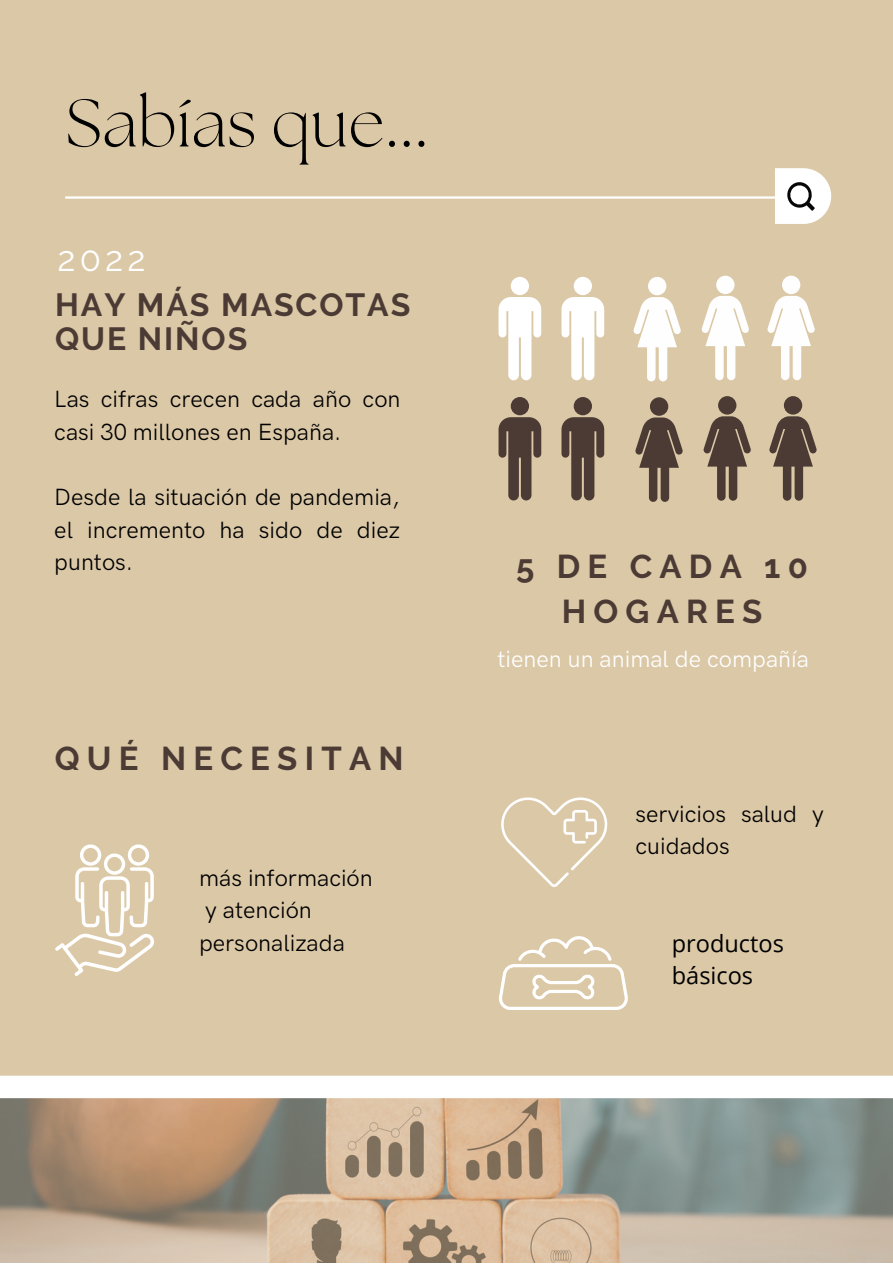
<style>
.page{position:relative;width:893px;height:1264px;background:#fff}
.page>*{position:absolute;margin:0;border:0;box-sizing:border-box;transform-origin:0 0}
.t1{font:300 67.2px "The Seasons";color:#000}
.t2{font:34.65px "Raleway";color:#fff}
.t3{font:700 32.85px/45px "Raleway";letter-spacing:.22em;color:#4b3b34;text-align:center}
.t4{font:700 31.95px/33.8px "Raleway";letter-spacing:.06em;color:#4b3b34}
.t5{font:23.55px/32.5px "HK Grotesk Pro";color:#000}
.t6{font:23.55px "HK Grotesk Pro";color:#fff}
.t7{font:23.55px/32.5px "Open Sans";color:#000}
</style>
<div class="page">
<div style="left:0;top:0;width:892px;height:1075px;background:#dbc8a7"></div>
<hr style="left:65px;top:196px;width:762px;height:3px;background:#fff">
<svg style="left:775px;top:168px;width:56px;height:56px"></svg>
<img style="left:0;top:1098px;width:892px;height:164px">
<div style="left:510px;top:277px;width:19px;height:18px;background:#fff;border-radius:50%"></div>
<svg style="left:498px;top:297px;width:43px;height:83px"></svg>
<div style="left:648px;top:277px;width:18px;height:18px;background:#fefefe;border-radius:50%"></div>
<svg style="left:633px;top:297px;width:47px;height:84px"></svg>
<div style="left:716px;top:276px;width:18px;height:18px;background:#fefefe;border-radius:50%"></div>
<svg style="left:701px;top:296px;width:47px;height:84px"></svg>
<div style="left:782px;top:276px;width:18px;height:18px;background:#fefefe;border-radius:50%"></div>
<svg style="left:767px;top:296px;width:47px;height:84px"></svg>
<div style="left:650px;top:397px;width:18px;height:19px;background:#4b3b34;border-radius:50%"></div>
<svg style="left:635px;top:417px;width:47px;height:85px;background:#877664"></svg>
<div style="left:718px;top:396px;width:18px;height:18px;background:#4b3b34;border-radius:50%"></div>
<svg style="left:703px;top:416px;width:47px;height:84px;background:#867563"></svg>
<div style="left:783px;top:396px;width:19px;height:18px;background:#4b3b34;border-radius:50%"></div>
<svg style="left:769px;top:416px;width:47px;height:84px;background:#867563"></svg>
<div style="left:573px;top:277px;width:19px;height:18px;background:#fff;border-radius:50%"></div>
<svg style="left:561px;top:297px;width:43px;height:83px"></svg>
<div style="left:510px;top:397px;width:19px;height:18px;background:#4b3b34;border-radius:50%"></div>
<svg style="left:498px;top:417px;width:43px;height:83px;background:#796858"></svg>
<div style="left:573px;top:397px;width:19px;height:18px;background:#4b3b34;border-radius:50%"></div>
<svg style="left:561px;top:417px;width:43px;height:83px;background:#796858"></svg>
<svg style="left:55px;top:844px;width:99px;height:132px"></svg>
<svg style="left:498px;top:935px;width:129px;height:75px"></svg>
<svg style="left:501px;top:797px;width:106px;height:90px;background:#dfceb0"></svg>
<h1 class="t1" style="left:65px;top:93px;width:365px">Sabías que...</h1>
<h2 class="t2" style="left:58px;top:238px;width:89px">2022</h2>
<h3 class="t4" style="left:55px;top:288px;width:356px">HAY MÁS MASCOTAS<br>QUE NIÑOS</h3>
<p class="t5" style="left:54px;top:384px;width:347px">Las cifras crecen cada año con casi 30 millones en España.</p>
<p class="t5" style="left:54px;top:482px;width:347px;text-align:justify">Desde la situación de pandemia, el incremento ha sido de diez puntos.</p>
<h3 class="t3" style="left:55px;top:735px;width:350px">QUÉ NECESITAN</h3>
<p class="t5" style="left:199px;top:862px;width:175px">más información y atención personalizada</p>
<h3 class="t3" style="left:516px;top:544px;width:293px">5 DE CADA 10<br>HOGARES</h3>
<p class="t6" style="left:497px;top:645px;width:313px">tienen un animal de compañía</p>
<p class="t5" style="left:635px;top:798px;width:190px">servicios salud y cuidados</p>
<p class="t7" style="left:671px;top:926px;width:114px">productos básicos</p>
</div>
